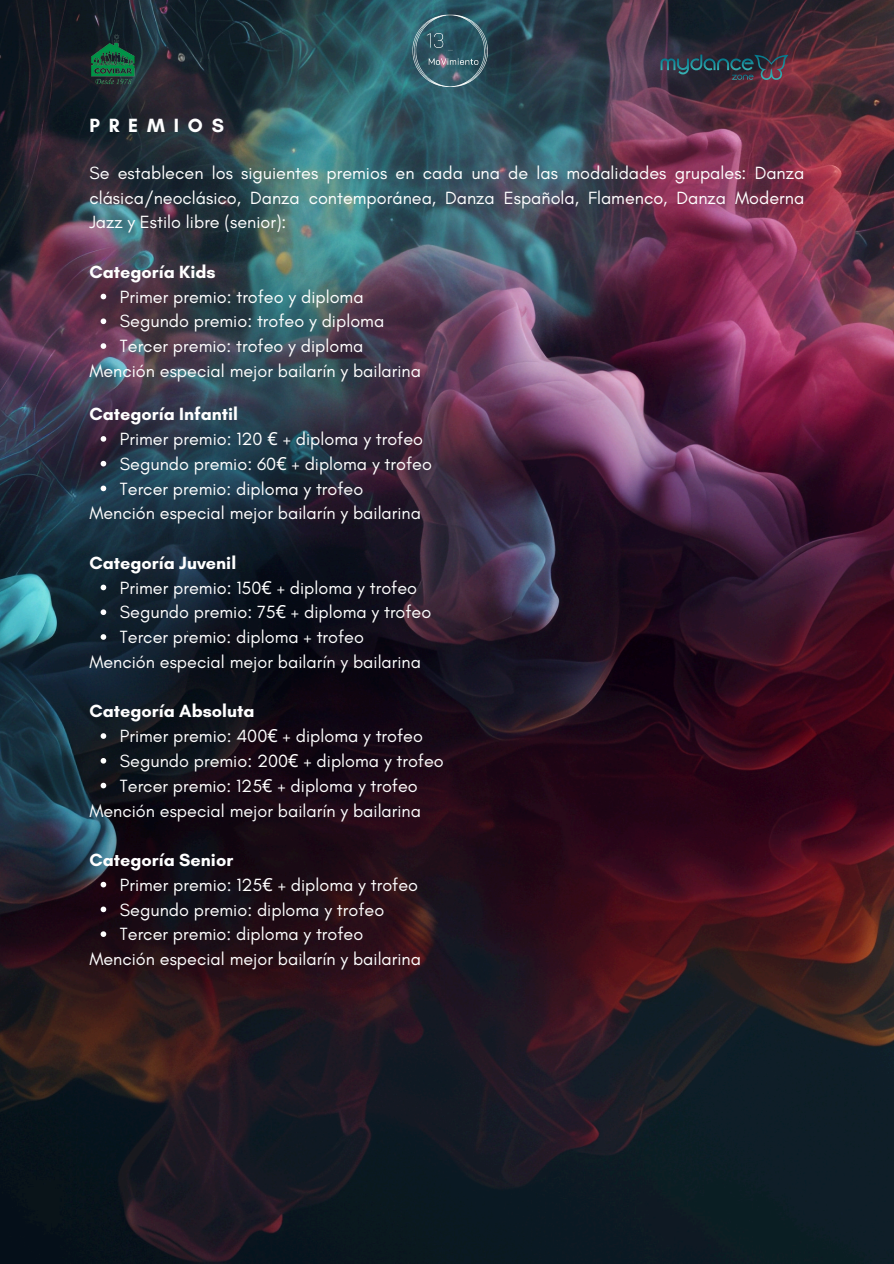
<style>
.page{position:relative;width:894px;height:1264px;background:#fff}
.page>*{position:absolute;margin:0;border:0;box-sizing:border-box;transform-origin:0 0}
.t1{font:700 19.5px "Glacial Indifference";letter-spacing:.455em;color:#fff}
.t2{font:18px/24.8px "Glacial Indifference";color:#fff;text-align:justify}
.t3{font:700 18px "Glacial Indifference";color:#fff}
.s1{font-family:"Noto Sans"}
</style>
<div class="page">
<img style="left:0;top:0;width:893px;height:1263px">
<img style="left:370px;top:0;width:154px;height:97px">
<svg style="left:101px;top:436px;width:5px;height:5px"></svg>
<svg style="left:101px;top:461px;width:5px;height:5px"></svg>
<svg style="left:101px;top:485px;width:5px;height:6px"></svg>
<svg style="left:101px;top:584px;width:5px;height:6px"></svg>
<svg style="left:101px;top:609px;width:5px;height:6px"></svg>
<svg style="left:101px;top:634px;width:5px;height:5px"></svg>
<svg style="left:101px;top:733px;width:5px;height:5px"></svg>
<svg style="left:101px;top:758px;width:5px;height:5px"></svg>
<svg style="left:101px;top:782px;width:5px;height:6px"></svg>
<svg style="left:101px;top:881px;width:5px;height:6px"></svg>
<svg style="left:101px;top:906px;width:5px;height:6px"></svg>
<svg style="left:101px;top:931px;width:5px;height:5px"></svg>
<img style="left:89px;top:31px;width:48px;height:58px">
<svg style="left:660px;top:55px;width:128px;height:26px;background:#353d4a"></svg>
<svg style="left:101px;top:294px;width:5px;height:5px"></svg>
<svg style="left:101px;top:318px;width:5px;height:6px"></svg>
<svg style="left:101px;top:343px;width:5px;height:6px"></svg>
<h2 class="t1" style="left:89px;top:113px;width:136px">PREMIOS</h2>
<p class="t2" style="left:89px;top:160px;width:716px">Se establecen los siguientes premios en cada una de las modalidades grupales: Danza clásica/neoclásico, Danza contemporánea, Danza Española, Flamenco, Danza Moderna Jazz y Estilo libre (senior):</p>
<h2 class="t3" style="left:89px;top:261px;width:128px">Categoría Kids</h2>
<p class="t2" style="left:120px;top:284px;width:245px">Primer premio: trofeo y diploma</p>
<p class="t2" style="left:120px;top:309px;width:266px">Segundo premio: trofeo y diploma</p>
<p class="t2" style="left:120px;top:333px;width:245px">Tercer premio: trofeo y diploma</p>
<p class="t2" style="left:89px;top:358px;width:333px">Mención especial mejor bailarín y bailarina</p>
<p class="t3" style="left:89px;top:403px;width:150px">Categoría Infantil</p>
<p class="t2" style="left:120px;top:426px;width:304px">Primer premio: 120 <span class="s1">€</span> + diploma y trofeo</p>
<p class="t2" style="left:120px;top:451px;width:313px">Segundo premio: 60<span class="s1">€</span> + diploma y trofeo</p>
<p class="t2" style="left:120px;top:476px;width:245px">Tercer premio: diploma y trofeo</p>
<h1 class="t2" style="left:89px;top:500px;width:333px">Mención especial mejor bailarín y bailarina</h1>
<p class="t3" style="left:89px;top:552px;width:148px">Categoría Juvenil</p>
<h2 class="t2" style="left:120px;top:575px;width:298px">Primer premio: 150<span class="s1">€</span> + diploma y trofeo</h2>
<p class="t2" style="left:120px;top:599px;width:313px">Segundo premio: 75<span class="s1">€</span> + diploma y trofeo</p>
<p class="t2" style="left:120px;top:624px;width:245px">Tercer premio: diploma + trofeo</p>
<p class="t2" style="left:89px;top:649px;width:333px">Mención especial mejor bailarín y bailarina</p>
<p class="t3" style="left:89px;top:700px;width:167px">Categoría Absoluta</p>
<h2 class="t2" style="left:120px;top:723px;width:304px">Primer premio: 400<span class="s1">€</span> + diploma y trofeo</h2>
<p class="t2" style="left:120px;top:748px;width:325px">Segundo premio: 200<span class="s1">€</span> + diploma y trofeo</p>
<p class="t2" style="left:120px;top:773px;width:299px">Tercer premio: 125<span class="s1">€</span> + diploma y trofeo</p>
<p class="t2" style="left:89px;top:797px;width:333px">Mención especial mejor bailarín y bailarina</p>
<p class="t3" style="left:89px;top:849px;width:145px">Categoría Senior</p>
<h2 class="t2" style="left:120px;top:872px;width:299px">Primer premio: 125<span class="s1">€</span> + diploma y trofeo</h2>
<p class="t2" style="left:120px;top:896px;width:266px">Segundo premio: diploma y trofeo</p>
<p class="t2" style="left:120px;top:921px;width:245px">Tercer premio: diploma y trofeo</p>
<p class="t2" style="left:89px;top:946px;width:333px">Mención especial mejor bailarín y bailarina</p>
</div>
